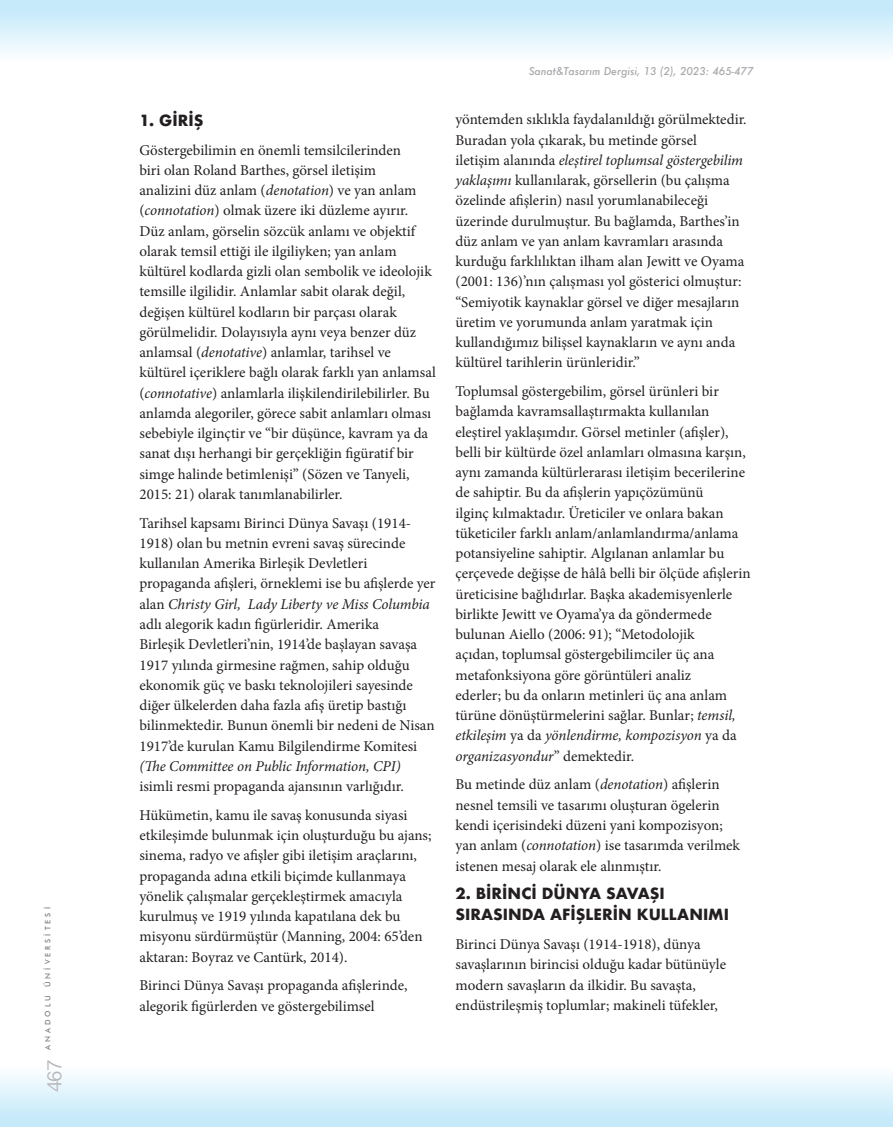
<style>
.page{position:relative;width:893px;height:1127px;background:#fff}
.page>*{position:absolute;margin:0;border:0;box-sizing:border-box;transform-origin:0 0}
.t1{font:18px "Oriya Sangam MN";color:#b6b7bb}
.t2{font:15px/20.2px "Minion Pro";color:#231f20}
.t3{font:700 15px/21px "Futura";color:#231f20}
.t4{font:italic 15px "Minion Pro";letter-spacing:-.01em;color:#231f20}
.t5{font:italic 500 10.5px "Futura";color:#a8a9ad}
.t6{font:500 7.5px "Futura BT";letter-spacing:.4em;color:#808285}
.s1{font-style:italic}
</style>
<div class="page">
<div style="left:0;top:1045px;width:893px;height:82px;background:linear-gradient(to bottom,#fff,#c3e9fa)"></div>
<div style="left:0;top:0;width:893px;height:81px;background:linear-gradient(to bottom,#c0e8f9,#fff)"></div>
<p class="t6" style="left:43px;top:1050px;width:145px;rotate:-90deg">ANADOLU ÜNİVERSİTESİ</p>
<p class="t1" style="left:42px;top:1092px;width:35px;rotate:-90deg">467</p>
<p class="t3" style="left:139px;top:110px;width:65px">1. GİRİŞ</p>
<p class="t2" style="left:139px;top:140px;width:298px">Göstergebilimin en önemli temsilcilerinden<br>biri olan Roland Barthes, görsel iletişim<br>analizini düz anlam (<span class="s1">denotation</span>) ve yan anlam (<span class="s1">connotation</span>) olmak üzere iki düzleme ayırır.<br>Düz anlam, görselin sözcük anlamı ve objektif olarak temsil ettiği ile ilgiliyken; yan anlam kültürel kodlarda gizli olan sembolik ve ideolojik temsille ilgilidir. Anlamlar sabit olarak değil, değişen kültürel kodların bir parçası olarak görülmelidir. Dolayısıyla aynı veya benzer düz anlamsal (<span class="s1">denotative</span>) anlamlar, tarihsel ve kültürel içeriklere bağlı olarak farklı yan anlamsal (<span class="s1">connotative</span>) anlamlarla ilişkilendirilebilirler. Bu anlamda alegoriler, görece sabit anlamları olması sebebiyle ilginçtir ve “bir düşünce, kavram ya da sanat dışı herhangi bir gerçekliğin figüratif bir simge halinde betimlenişi” (Sözen ve Tanyeli, 2015: 21) olarak tanımlanabilirler.</p>
<p class="t2" style="left:139px;top:513px;width:298px">Tarihsel kapsamı Birinci Dünya Savaşı (1914- 1918) olan bu metnin evreni savaş sürecinde kullanılan Amerika Birleşik Devletleri propaganda afişleri, örneklemi ise bu afişlerde yer alan <span class="s1">Christy Girl, Lady Liberty ve Miss Columbia </span>adlı alegorik kadın figürleridir. Amerika<br>Birleşik Devletleri’nin, 1914’de başlayan savaşa 1917 yılında girmesine rağmen, sahip olduğu ekonomik güç ve baskı teknolojileri sayesinde diğer ülkelerden daha fazla afiş üretip bastığı bilinmektedir. Bunun önemli bir nedeni de Nisan 1917’de kurulan Kamu Bilgilendirme Komitesi</p>
<p class="t4" style="left:139px;top:756px;width:263px">(The Committee on Public Information, CPI)</p>
<p class="t2" style="left:139px;top:772px;width:270px;line-height:28.8px">isimli resmi propaganda ajansının varlığıdır.<br>Hükümetin, kamu ile savaş konusunda siyasi</p>
<p class="t2" style="left:139px;top:825px;width:294px">etkileşimde bulunmak için oluşturduğu bu ajans; sinema, radyo ve afişler gibi iletişim araçlarını, propaganda adına etkili biçimde kullanmaya yönelik çalışmalar gerçekleştirmek amacıyla kurulmuş ve 1919 yılında kapatılana dek bu misyonu sürdürmüştür (Manning, 2004: 65’den aktaran: Boyraz ve Cantürk, 2014).</p>
<p class="t2" style="left:139px;top:975px;width:269px">Birinci Dünya Savaşı propaganda afişlerinde, alegorik figürlerden ve göstergebilimsel</p>
<p class="t5" style="left:529px;top:64px;width:226px">Sanat&amp;Tasarım Dergisi, 13 (2), 2023: 465-477</p>
<p class="t2" style="left:455px;top:109px;width:293px">yöntemden sıklıkla faydalanıldığı görülmektedir.<br>Buradan yola çıkarak, bu metinde görsel<br>iletişim alanında <span class="s1">eleştirel toplumsal göstergebilim yaklaşımı</span> kullanılarak, görsellerin (bu çalışma özelinde afişlerin) nasıl yorumlanabileceği üzerinde durulmuştur. Bu bağlamda, Barthes’in düz anlam ve yan anlam kavramları arasında kurduğu farklılıktan ilham alan Jewitt ve Oyama (2001: 136)’nın çalışması yol gösterici olmuştur: “Semiyotik kaynaklar görsel ve diğer mesajların üretim ve yorumunda anlam yaratmak için kullandığımız bilişsel kaynakların ve aynı anda kültürel tarihlerin ürünleridir.”</p>
<p class="t2" style="left:455px;top:381px;width:297px">Toplumsal göstergebilim, görsel ürünleri bir bağlamda kavramsallaştırmakta kullanılan eleştirel yaklaşımdır. Görsel metinler (afişler), belli bir kültürde özel anlamları olmasına karşın, aynı zamanda kültürlerarası iletişim becerilerine de sahiptir. Bu da afişlerin yapıçözümünü<br>ilginç kılmaktadır. Üreticiler ve onlara bakan tüketiciler farklı anlam/anlamlandırma/anlama potansiyeline sahiptir. Algılanan anlamlar bu çerçevede değişse de hâlâ belli bir ölçüde afişlerin üreticisine bağlıdırlar. Başka akademisyenlerle birlikte Jewitt ve Oyama’ya da göndermede bulunan Aiello (2006: 91); “Metodolojik<br>açıdan, toplumsal göstergebilimciler üç ana metafonksiyona göre görüntüleri analiz<br>ederler; bu da onların metinleri üç ana anlam türüne dönüştürmelerini sağlar. Bunlar; <span class="s1">temsil, etkileşim</span> ya da <span class="s1">yönlendirme, kompozisyon</span> ya da <span class="s1">organizasyondur</span>” demektedir.</p>
<p class="t2" style="left:455px;top:774px;width:286px">Bu metinde düz anlam (<span class="s1">denotation</span>) afişlerin nesnel temsili ve tasarımı oluşturan ögelerin kendi içerisindeki düzeni yani kompozisyon; yan anlam (<span class="s1">connotation</span>) ise tasarımda verilmek istenen mesaj olarak ele alınmıştır.</p>
<p class="t3" style="left:455px;top:883px;width:275px">2. BİRİNCİ DÜNYA SAVAŞI<br>SIRASINDA AFİŞLERİN KULLANIMI</p>
<p class="t2" style="left:455px;top:934px;width:272px">Birinci Dünya Savaşı (1914-1918), dünya savaşlarının birincisi olduğu kadar bütünüyle modern savaşların da ilkidir. Bu savaşta, endüstrileşmiş toplumlar; makineli tüfekler,</p>
</div>
